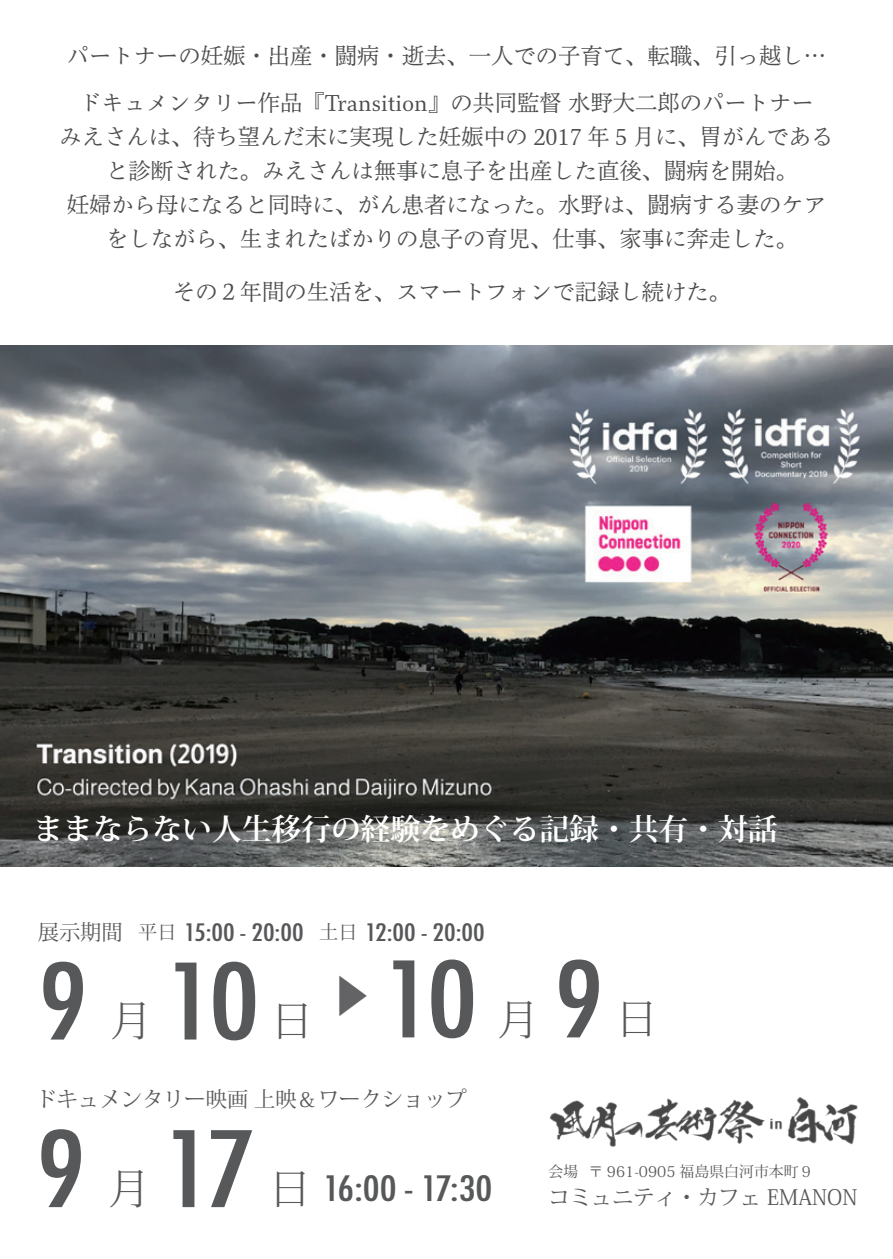
<style>
.page{position:relative;width:893px;height:1259px;background:#fff}
.page>*{position:absolute;margin:0;border:0;box-sizing:border-box;transform-origin:0 0}
.t1{font:500 condensed 102px "Futura";color:#57585a;scale:1.2 1}
.t2{font:300 42.6px "Koz Min Pr 6 N";color:#57585a}
.t3{font:300 42.6px "Koz Min Pr 6 N";color:#636366}
.t4{font:500 condensed 33.9px "Futura";letter-spacing:-.03em;color:#57585a;scale:1.2 1}
.t5{font:700 29.7px "Koz Min Pr 6 N";color:#fff}
.t6{font:500 condensed 23.4px "Futura";color:#57585a;scale:1.2 1}
.t7{font:22.2px/33.9px "Toppan Bunkyu Mincho Pr 6 N";color:#4b4c4d;text-align:center}
.t8{font:21.3px "Koz Min Pr 6 N";color:#57585a}
.t9{font:19.2px "Koz Min Pr 6 N";color:#57585a}
.t10{font:15px "Koz Min Pr 6 N";color:#57585a}
</style>
<div class="page">
<img style="left:0;top:346px;width:893px;height:520px">
<img style="left:549px;top:1097px;width:309px;height:50px">
<p class="t7" style="left:67px;top:30px;width:760px;line-height:46.8px">パートナーの妊娠・出産・闘病・逝去、一人での子育て、転職、引っ越し...ドキュメンタリー作品『Transition』の共同監督水野大二郎のパートナー</p>
<p class="t7" style="left:60px;top:117px;width:775px">みえさんは、待ち望んだ末に実現した妊娠中の 2017 年 5 月に、胃がんであると診断された。みえさんは無事に息子を出産した直後、闘病を開始。<br>妊婦から母になると同時に、がん患者になった。水野は、闘病する妻のケアをしながら、生まれたばかりの息子の育児、仕事、家事に奔走した。</p>
<p class="t7" style="left:173px;top:273px;width:560px">その２年間の生活を、スマートフォンで記録し続けた。</p>
<h3 class="t5" style="left:33px;top:812px;width:746px">ままならない人生移行の経験をめぐる記録・共有・対話</h3>
<p class="t8" style="left:38px;top:920px;width:87px">展示期間</p>
<p class="t9" style="left:138px;top:921px;width:40px">平日</p>
<p class="t6" style="left:184px;top:917px;width:101px">15:00 - 20:00</p>
<p class="t9" style="left:319px;top:921px;width:40px">土日</p>
<p class="t6" style="left:365px;top:917px;width:101px">12:00 - 20:00</p>
<h1 class="t1" style="left:38px;top:936px;width:44px">9</h1>
<h1 class="t1" style="left:164px;top:936px;width:81px">10</h1>
<h2 class="t2" style="left:110px;top:996px;width:80px">月　</h2>
<h2 class="t2" style="left:271px;top:996px;width:44px">日</h2>
<h2 class="t3" style="left:329px;top:972px;width:44px">︎▶</h2>
<h1 class="t1" style="left:382px;top:934px;width:81px">10</h1>
<h2 class="t2" style="left:497px;top:995px;width:44px">月</h2>
<h2 class="t2" style="left:491px;top:994px;width:44px">　</h2>
<h1 class="t1" style="left:554px;top:934px;width:44px">9</h1>
<h2 class="t2" style="left:615px;top:994px;width:44px">日</h2>
<p class="t8" style="left:36px;top:1087px;width:433px">ドキュメンタリー映画上映＆ワークショップ</p>
<h1 class="t1" style="left:36px;top:1104px;width:44px">9</h1>
<h1 class="t1" style="left:162px;top:1104px;width:79px">17</h1>
<h2 class="t2" style="left:108px;top:1164px;width:80px">月　</h2>
<h2 class="t2" style="left:269px;top:1164px;width:44px">日</h2>
<h3 class="t4" style="left:323px;top:1167px;width:143px">16:00 - 17:30</h3>
<p class="t10" style="left:549px;top:1162px;width:31px">会場</p>
<p class="t8" style="left:549px;top:1184px;width:310px">コミュニティ・カフェ EMANON</p>
<p class="t10" style="left:588px;top:1162px;width:227px">〒 961-0905 福島県白河市本町９</p>
</div>
